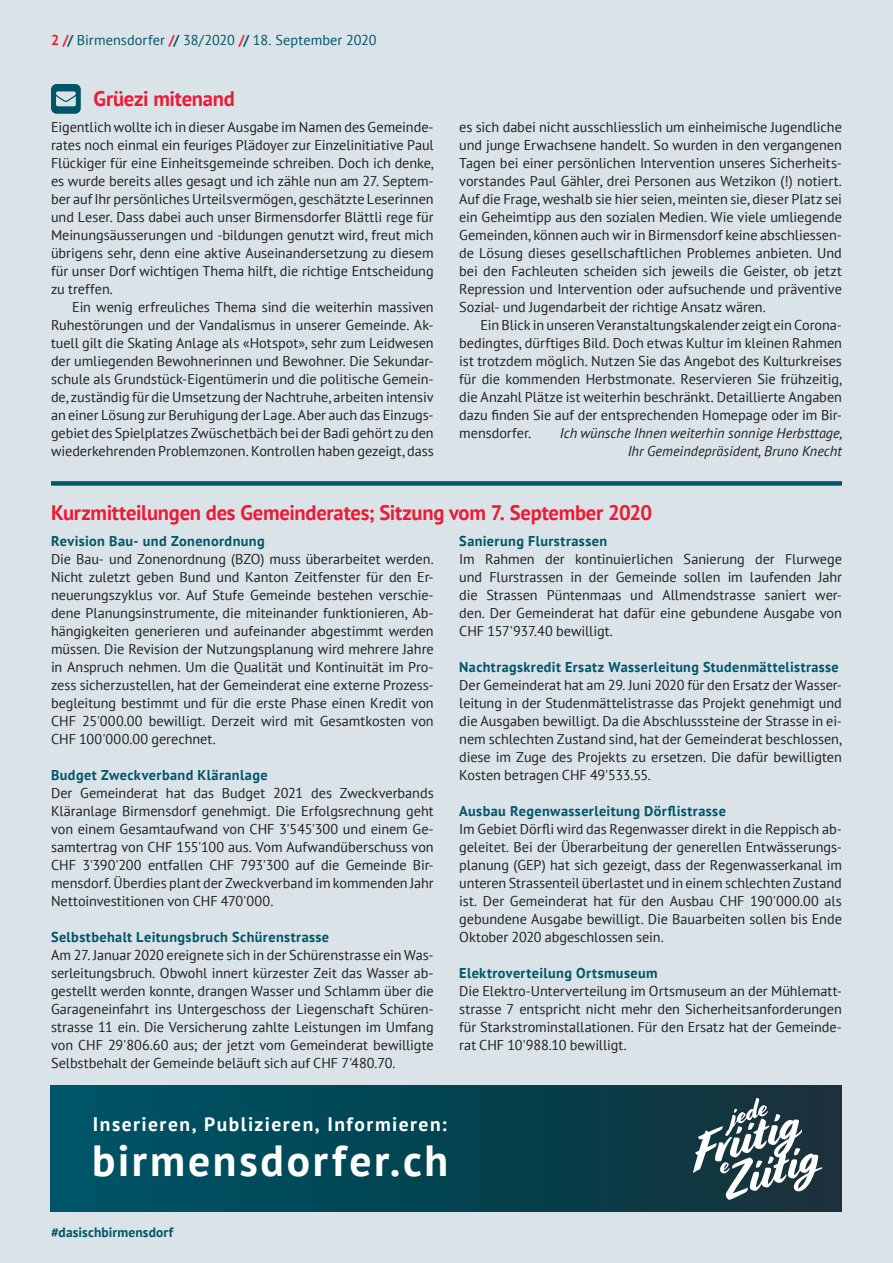
<style>
.page{position:relative;width:893px;height:1263px;background:#dae3e8}
.page>*{position:absolute;margin:0;border:0;box-sizing:border-box;transform-origin:0 0}
.t1{font:700 43.5px "PT Sans";letter-spacing:.065em;color:#fff}
.t2{font:700 21px "PT Sans";letter-spacing:-.015em;color:#ed1a35}
.t3{font:700 19.5px "PT Sans";letter-spacing:.075em;color:#fff}
.t4{font:14.25px/18px "PT Sans";letter-spacing:-.005em;color:#231f20;text-align:justify}
.t5{font:700 14.25px "PT Sans";letter-spacing:.03em;color:#005569}
.t6{font:italic 14.25px/18px "PT Sans";color:#231f20;text-align:right}
.t7{font:14.25px "PT Sans";letter-spacing:.005em;color:#005569}
.t8{font:700 13.5px "PT Sans";letter-spacing:.01em;color:#005569}
.s1{font-weight:700;color:#ed1a35}
.s2{font-weight:700}
</style>
<div class="page">
<svg style="left:51px;top:84px;width:30px;height:30px"></svg>
<div style="left:51px;top:481px;width:791px;height:5px;background:#005569"></div>
<div style="left:51px;top:1086px;width:791px;height:126px;background:linear-gradient(to right,#005568,#153039)"></div>
<svg style="left:693px;top:1098px;width:129px;height:102px;background:#556b72"></svg>
<p class="t7" style="left:51px;top:31px;width:327px"><span class="s1">2 /</span><span class="s2">/</span> Birmensdorfer <span class="s1">/</span><span class="s2">/</span> 38/2020 <span class="s1">/</span><span class="s2">/</span> 18. September 2020</p>
<h2 class="t2" style="left:94px;top:84px;width:143px">Grüezi mitenand</h2>
<p class="t4" style="left:51px;top:117px;width:384px">Eigentlich wollte ich in dieser Ausgabe im Namen des Gemeinde&shy;rates noch einmal ein feuriges Plädoyer zur Einzelinitiative Paul Flückiger für eine Einheitsgemeinde schreiben. Doch ich denke, es wurde bereits alles gesagt und ich zähle nun am 27. Septem&shy;ber auf Ihr persönliches Urteilsvermögen, geschätzte Leserinnen und Leser. Dass dabei auch unser Birmensdorfer Blättli rege für Meinungsäusserungen und -bildungen genutzt wird, freut mich übrigens sehr, denn eine aktive Auseinandersetzung zu diesem für unser Dorf wichtigen Thema hilft, die richtige Entscheidung zu treffen.</p>
<p class="t4" style="left:51px;top:297px;width:384px;text-indent:21px">Ein wenig erfreuliches Thema sind die weiterhin massiven Ruhestörungen und der Vandalismus in unserer Gemeinde. Ak&shy;tuell gilt die Skating Anlage als «Hotspot», sehr zum Leidwesen der umliegenden Bewohnerinnen und Bewohner. Die Sekundar&shy;schule als Grundstück-Eigentümerin und die politische Gemein&shy;de, zuständig für die Umsetzung der Nachtruhe, arbeiten intensiv an einer Lösung zur Beruhigung der Lage. Aber auch das Einzugs&shy;gebiet des Spielplatzes Zwüschetbäch bei der Badi gehört zu den wiederkehrenden Problemzonen. Kontrollen haben gezeigt, dass</p>
<p class="t4" style="left:459px;top:117px;width:384px">es sich dabei nicht ausschliesslich um einheimische Jugendliche und junge Erwachsene handelt. So wurden in den vergangenen Tagen bei einer persönlichen Intervention unseres Sicherheits&shy;vorstandes Paul Gähler, drei Personen aus Wetzikon (!) notiert.<br>Auf die Frage, weshalb sie hier seien, meinten sie, dieser Platz sei ein Geheimtipp aus den sozialen Medien. Wie viele umliegende Gemeinden, können auch wir in Birmensdorf keine abschliessen&shy;de Lösung dieses gesellschaftlichen Problemes anbieten. Und bei den Fachleuten scheiden sich jeweils die Geister, ob jetzt Repression und Intervention oder aufsuchende und präventive Sozial- und Jugendarbeit der richtige Ansatz wären.</p>
<p class="t4" style="left:459px;top:315px;width:384px;text-indent:21px">Ein Blick in unseren Veranstaltungskalender zeigt ein Corona&shy;bedingtes, dürftiges Bild. Doch etwas Kultur im kleinen Rahmen ist trotzdem möglich. Nutzen Sie das Angebot des Kulturkreises für die kommenden Herbstmonate. Reservieren Sie frühzeitig, die Anzahl Plätze ist weiterhin beschränkt. Detaillierte Angaben dazu finden Sie auf der entsprechenden Homepage oder im Bir&shy;mensdorfer.</p>
<p class="t6" style="left:560px;top:423px;width:284px">Ich wünsche Ihnen weiterhin sonnige Herbsttage,<br>Ihr Gemeindepräsident, Bruno Knecht</p>
<h2 class="t2" style="left:51px;top:499px;width:602px">Kurzmitteilungen des Gemeinderates; Sitzung vom 7. September 2020</h2>
<p class="t5" style="left:51px;top:531px;width:215px">Revision Bau- und Zonenordnung</p>
<p class="t4" style="left:51px;top:549px;width:384px">Die Bau- und Zonenordnung (BZO) muss überarbeitet werden.<br>Nicht zuletzt geben Bund und Kanton Zeitfenster für den Er&shy;neuerungszyklus vor. Auf Stufe Gemeinde bestehen verschie&shy;dene Planungsinstrumente, die miteinander funktionieren, Ab&shy;hängigkeiten generieren und aufeinander abgestimmt werden müssen. Die Revision der Nutzungsplanung wird mehrere Jahre in Anspruch nehmen. Um die Qualität und Kontinuität im Pro&shy;zess sicherzustellen, hat der Gemeinderat eine externe Prozess&shy;begleitung bestimmt und für die erste Phase einen Kredit von CHF 25'000.00 bewilligt. Derzeit wird mit Gesamtkosten von CHF 100'000.00 gerechnet.</p>
<p class="t5" style="left:51px;top:765px;width:218px">Budget Zweckverband Kläranlage</p>
<p class="t4" style="left:51px;top:783px;width:384px">Der Gemeinderat hat das Budget 2021 des Zweckverbands Kläranlage Birmensdorf genehmigt. Die Erfolgsrechnung geht von einem Gesamtaufwand von CHF 3'545'300 und einem Ge&shy;samtertrag von CHF 155'100 aus. Vom Aufwandüberschuss von CHF 3'390'200 entfallen CHF 793'300 auf die Gemeinde Bir&shy;mensdorf. Überdies plant der Zweckverband im kommenden Jahr Nettoinvestitionen von CHF 470'000.</p>
<p class="t5" style="left:51px;top:927px;width:280px">Selbstbehalt Leitungsbruch Schürenstrasse</p>
<p class="t4" style="left:51px;top:945px;width:384px">Am 27. Januar 2020 ereignete sich in der Schürenstrasse ein Was&shy;serleitungsbruch. Obwohl innert kürzester Zeit das Wasser ab&shy;gestellt werden konnte, drangen Wasser und Schlamm über die Garageneinfahrt ins Untergeschoss der Liegenschaft Schüren&shy;strasse 11 ein. Die Versicherung zahlte Leistungen im Umfang von CHF 29'806.60 aus; der jetzt vom Gemeinderat bewilligte Selbstbehalt der Gemeinde beläuft sich auf CHF 7'480.70.</p>
<p class="t5" style="left:459px;top:531px;width:149px">Sanierung Flurstrassen</p>
<p class="t4" style="left:459px;top:549px;width:384px">Im Rahmen der kontinuierlichen Sanierung der Flurwege und Flurstrassen in der Gemeinde sollen im laufenden Jahr die Strassen Püntenmaas und Allmendstrasse saniert wer&shy;den. Der Gemeinderat hat dafür eine gebundene Ausgabe von CHF 157'937.40 bewilligt.</p>
<p class="t5" style="left:459px;top:657px;width:381px">Nachtragskredit Ersatz Wasserleitung Studenmättelistrasse</p>
<p class="t4" style="left:459px;top:675px;width:384px">Der Gemeinderat hat am 29. Juni 2020 für den Ersatz der Wasser&shy;leitung in der Studenmättelistrasse das Projekt genehmigt und die Ausgaben bewilligt. Da die Abschlusssteine der Strasse in ei&shy;nem schlechten Zustand sind, hat der Gemeinderat beschlossen, diese im Zuge des Projekts zu ersetzen. Die dafür bewilligten Kosten betragen CHF 49'533.55.</p>
<p class="t5" style="left:459px;top:801px;width:268px">Ausbau Regenwasserleitung Dörflistrasse</p>
<p class="t4" style="left:459px;top:819px;width:384px">Im Gebiet Dörfli wird das Regenwasser direkt in die Reppisch ab&shy;geleitet. Bei der Überarbeitung der generellen Entwässerungs&shy;planung (GEP) hat sich gezeigt, dass der Regenwasserkanal im unteren Strassenteil überlastet und in einem schlechten Zustand ist. Der Gemeinderat hat für den Ausbau CHF 190'000.00 als gebundene Ausgabe bewilligt. Die Bauarbeiten sollen bis Ende Oktober 2020 abgeschlossen sein.</p>
<p class="t5" style="left:459px;top:963px;width:200px">Elektroverteilung Ortsmuseum</p>
<p class="t4" style="left:459px;top:981px;width:384px">Die Elektro-Unterverteilung im Ortsmuseum an der Mühlematt&shy;strasse 7 entspricht nicht mehr den Sicherheitsanforderungen für Starkstrominstallationen. Für den Ersatz hat der Gemeinde&shy;rat CHF 10'988.10 bewilligt.</p>
<h3 class="t3" style="left:93px;top:1111px;width:355px">Inserieren, Publizieren, Informieren:</h3>
<h1 class="t1" style="left:92px;top:1131px;width:358px">birmensdorfer.ch</h1>
<p class="t8" style="left:51px;top:1224px;width:124px">#dasischbirmensdorf</p>
</div>
